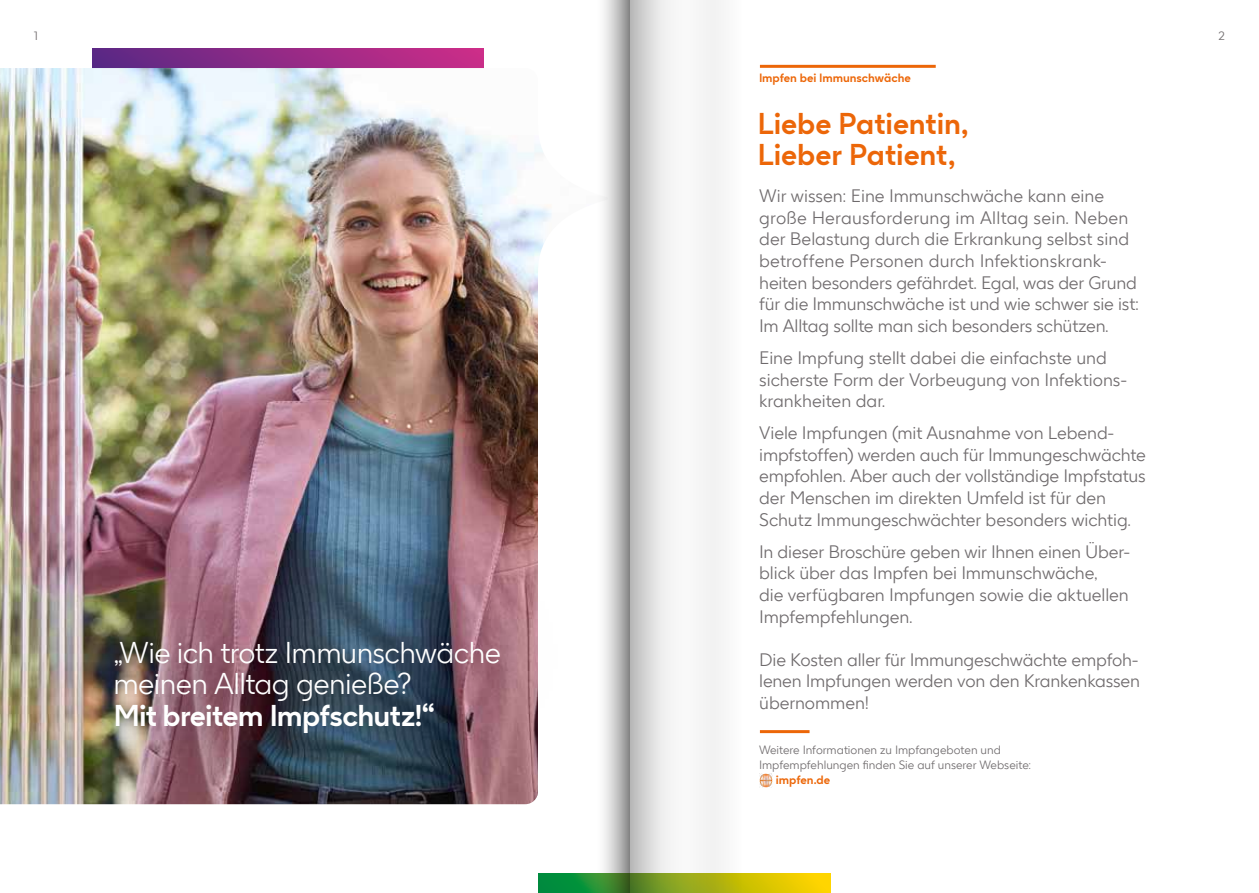
<style>
.page{position:relative;width:1259px;height:893px;background:#fff}
.page>*{position:absolute;margin:0;border:0;box-sizing:border-box;transform-origin:0 0}
.t1{font:300 30px/31.5px "GSK Precision";letter-spacing:-.02em;color:#fff}
.t2{font:700 30px/31.5px "GSK Precision";color:#ec6608}
.t3{font:700 30px "GSK Precision";letter-spacing:-.02em;color:#fff}
.t4{font:300 18px/21.6px "GSK Precision";letter-spacing:-.005em;color:#6e6a6c}
.t5{font:300 12px/15px "GSK Precision";color:#6e6a6c}
.t6{font:700 12px "GSK Precision";color:#ec6608}
</style>
<div class="page">
<div style="left:92px;top:49px;width:391px;height:19px;background:linear-gradient(to right,#592885,#cd2d88)"></div>
<img style="left:0;top:68px;width:552px;height:736px">
<svg style="left:538px;top:874px;width:292px;height:19px;background:#8eb317"></svg>
<div style="left:49px;top:578px;width:509px;height:218px;background:#000;opacity:.75"></div>
<hr style="left:760px;top:65px;width:175px;height:3px;background:#ec6608">
<hr style="left:760px;top:730px;width:49px;height:3px;background:#ec6608">
<img style="left:759px;top:774px;width:14px;height:14px">
<svg style="left:630px;top:0;width:113px;height:893px;fill:#f4f4f4"></svg>
<svg style="left:595px;top:0;width:35px;height:893px"></svg>
<p class="t5" style="left:34px;top:28px;width:5px">1</p>
<p class="t5" style="left:1218px;top:28px;width:8px">2</p>
<h1 class="t1" style="left:113px;top:635px;width:389px">„Wie ich trotz Immunschwäche meinen Alltag genieße?</h1>
<h1 class="t3" style="left:113px;top:691px;width:323px">Mit breitem Impfschutz!“</h1>
<p class="t6" style="left:759px;top:68px;width:153px">Impfen bei Immunschwäche</p>
<h1 class="t2" style="left:757px;top:106px;width:212px">Liebe Patientin,<br>Lieber Patient,</h1>
<p class="t4" style="left:759px;top:184px;width:381px">Wir wissen: Eine Immunschwäche kann eine große Herausforderung im Alltag sein. Neben der Belastung durch die Erkrankung selbst sind betroffene Personen durch Infektionskrank&shy;heiten besonders gefährdet. Egal, was der Grund für die Immunschwäche ist und wie schwer sie ist:<br>Im Alltag sollte man sich besonders schützen.</p>
<p class="t4" style="left:759px;top:346px;width:370px">Eine Impfung stellt dabei die einfachste und sicherste Form der Vorbeugung von Infektions&shy;krankheiten dar.</p>
<p class="t4" style="left:759px;top:421px;width:388px">Viele Impfungen (mit Ausnahme von Lebend&shy;impfstoffen) werden auch für Immungeschwächte empfohlen. Aber auch der vollständige Impfstatus der Menschen im direkten Umfeld ist für den Schutz Immungeschwächter besonders wichtig.</p>
<p class="t4" style="left:759px;top:540px;width:373px">In dieser Broschüre geben wir Ihnen einen Über&shy;blick über das Impfen bei Immunschwäche,<br>die verfügbaren Impfungen sowie die aktuellen Impfempfehlungen.</p>
<p class="t4" style="left:759px;top:648px;width:382px;text-align:justify">Die Kosten aller für Immungeschwächte empfoh&shy;lenen Impfungen werden von den Krankenkassen übernommen!</p>
<p class="t5" style="left:759px;top:742px;width:274px">Weitere Informationen zu Impfangeboten und<br>Impfempfehlungen finden Sie auf unserer Webseite:</p>
<p class="t6" style="left:776px;top:771px;width:56px">impfen.de</p>
</div>
